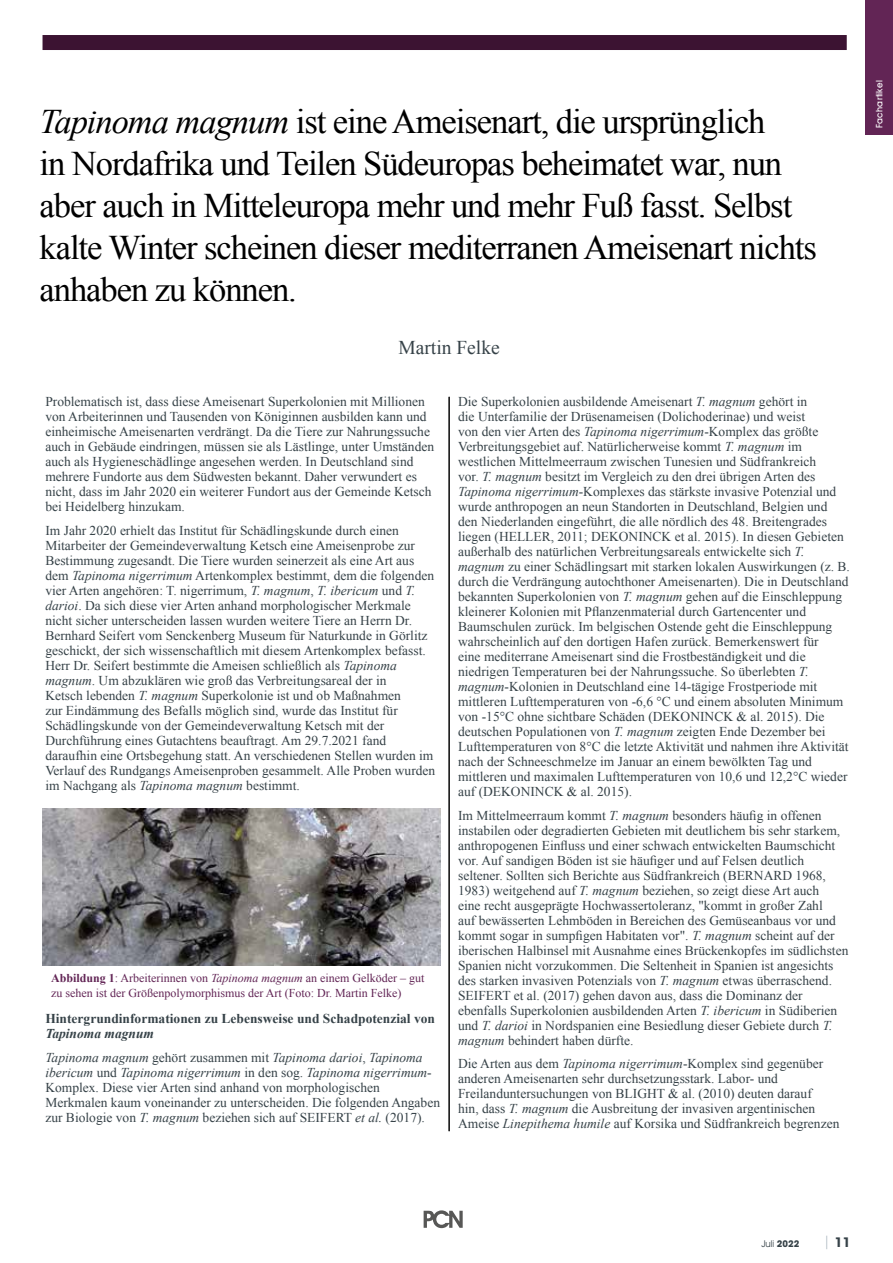
<style>
.page{position:relative;width:893px;height:1263px;background:#fff}
.page>*{position:absolute;margin:0;border:0;box-sizing:border-box;transform-origin:0 0}
.t1{font:34.5px/42px "Times New Roman";letter-spacing:-.03em;color:#000}
.t2{font:19.5px "Times New Roman";color:#364248}
.t3{font:13.5px/15px "Times New Roman";color:#364248}
.t4{font:italic 13.5px/23.5px "Times New Roman";color:#364248}
.t5{font:700 13.5px "Times New Roman";color:#364248}
.t6{font:700 13.5px "Avant Garde IT Cby BT";color:#364248}
.t7{font:12px/15px "Times New Roman";color:#622555}
.t8{font:9.3px "Avant Garde IT Cby BT";color:#364248}
.t9{font:500 9px "Avant Garde IT Cby BT";letter-spacing:.03em;color:#fff}
.s1{font-style:italic}
.s2{font-weight:700}
.s3{font-style:normal}
.s4{font-weight:400;color:#a5b3bb}
</style>
<div class="page">
<hr style="left:449px;top:397px;width:1px;height:734px;background:#000">
<img style="left:43px;top:808px;width:397px;height:157px">
<div style="left:43px;top:35px;width:804px;height:15px;background:#3c1332"></div>
<div style="left:865px;top:0;width:28px;height:134px;background:#622555"></div>
<svg style="left:424px;top:1210px;width:39px;height:18px"></svg>
<p class="t1" style="left:40px;top:99px;width:779px"><span class="s1">Tapinoma magnum</span> ist eine Ameisenart, die ursprünglich<br>in Nordafrika und Teilen Südeuropas beheimatet war, nun aber auch in Mitteleuropa mehr und mehr Fuß fasst. Selbst kalte Winter scheinen dieser mediterranen Ameisenart nichts anhaben zu können.</p>
<h2 class="t2" style="left:398px;top:334px;width:103px">Martin Felke</h2>
<p class="t3" style="left:45px;top:394px;width:390px">Problematisch ist, dass diese Ameisenart Superkolonien mit Millionen von Arbeiterinnen und Tausenden von Königinnen ausbilden kann und einheimische Ameisenarten verdrängt. Da die Tiere zur Nahrungssuche auch in Gebäude eindringen, müssen sie als Lästlinge, unter Umständen auch als Hygieneschädlinge angesehen werden. In Deutschland sind mehrere Fundorte aus dem Südwesten bekannt. Daher verwundert es nicht, dass im Jahr 2020 ein weiterer Fundort aus der Gemeinde Ketsch bei Heidelberg hinzukam.</p>
<p class="t3" style="left:45px;top:522px;width:391px">Im Jahr 2020 erhielt das Institut für Schädlingskunde durch einen Mitarbeiter der Gemeindeverwaltung Ketsch eine Ameisenprobe zur Bestimmung zugesandt. Die Tiere wurden seinerzeit als eine Art aus dem <span class="s1">Tapinoma nigerrimum</span> Artenkomplex bestimmt, dem die folgenden vier Arten angehören: T. nigerrimum, <span class="s1">T. magnum</span>, <span class="s1">T. ibericum</span> und <span class="s1">T. darioi</span>. Da sich diese vier Arten anhand morphologischer Merkmale nicht sicher unterscheiden lassen wurden weitere Tiere an Herrn Dr.<br>Bernhard Seifert vom Senckenberg Museum für Naturkunde in Görlitz geschickt, der sich wissenschaftlich mit diesem Artenkomplex befasst.<br>Herr Dr. Seifert bestimmte die Ameisen schließlich als <span class="s1">Tapinoma magnum</span>. Um abzuklären wie groß das Verbreitungsareal der in<br>Ketsch lebenden <span class="s1">T. magnum</span> Superkolonie ist und ob Maßnahmen<br>zur Eindämmung des Befalls möglich sind, wurde das Institut für Schädlingskunde von der Gemeindeverwaltung Ketsch mit der Durchführung eines Gutachtens beauftragt. Am 29.7.2021 fand daraufhin eine Ortsbegehung statt. An verschiedenen Stellen wurden im Verlauf des Rundgangs Ameisenproben gesammelt. Alle Proben wurden im Nachgang als <span class="s1">Tapinoma magnum</span> bestimmt.</p>
<p class="t7" style="left:51px;top:971px;width:375px"><span class="s2">Abbildung 1</span>: Arbeiterinnen von <span class="s1">Tapinoma magnum</span> an einem Gelköder – gut zu sehen ist der Größenpolymorphismus der Art (Foto: Dr. Martin Felke)</p>
<p class="t5" style="left:45px;top:1009px;width:391px">Hintergrundinformationen zu Lebensweise und Schadpotenzial von</p>
<p class="t4" style="left:45px;top:1021px;width:379px"><span class="s2">Tapinoma magnum<br></span>Tapinoma magnum <span class="s3">gehört zusammen mit</span> Tapinoma darioi<span class="s3">,</span> Tapinoma</p>
<p class="t3" style="left:45px;top:1064px;width:396px"><span class="s1">ibericum</span> und <span class="s1">Tapinoma nigerrimum</span> in den sog. <span class="s1">Tapinoma nigerrimum</span>-Komplex. Diese vier Arten sind anhand von morphologischen Merkmalen kaum voneinander zu unterscheiden. Die folgenden Angaben zur Biologie von <span class="s1">T. magnum</span> beziehen sich auf SEIFERT <span class="s1">et al.</span> (2017).</p>
<p class="t3" style="left:458px;top:394px;width:393px">Die Superkolonien ausbildende Ameisenart <span class="s1">T. magnum</span> gehört in<br>die Unterfamilie der Drüsenameisen (Dolichoderinae) und weist<br>von den vier Arten des <span class="s1">Tapinoma nigerrimum</span>-Komplex das größte Verbreitungsgebiet auf. Natürlicherweise kommt <span class="s1">T. magnum</span> im westlichen Mittelmeerraum zwischen Tunesien und Südfrankreich<br>vor. <span class="s1">T. magnum</span> besitzt im Vergleich zu den drei übrigen Arten des <span class="s1">Tapinoma nigerrimum</span>-Komplexes das stärkste invasive Potenzial und wurde anthropogen an neun Standorten in Deutschland, Belgien und den Niederlanden eingeführt, die alle nördlich des 48. Breitengrades liegen (HELLER, 2011; DEKONINCK et al. 2015). In diesen Gebieten außerhalb des natürlichen Verbreitungsareals entwickelte sich <span class="s1">T. magnum</span> zu einer Schädlingsart mit starken lokalen Auswirkungen (z. B. durch die Verdrängung autochthoner Ameisenarten). Die in Deutschland bekannten Superkolonien von <span class="s1">T. magnum</span> gehen auf die Einschleppung kleinerer Kolonien mit Pflanzenmaterial durch Gartencenter und Baumschulen zurück. Im belgischen Ostende geht die Einschleppung wahrscheinlich auf den dortigen Hafen zurück. Bemerkenswert für<br>eine mediterrane Ameisenart sind die Frostbeständigkeit und die niedrigen Temperaturen bei der Nahrungssuche. So überlebten <span class="s1">T. magnum</span>-Kolonien in Deutschland eine 14-tägige Frostperiode mit mittleren Lufttemperaturen von -6,6 °C und einem absoluten Minimum von -15°C ohne sichtbare Schäden (DEKONINCK &amp; al. 2015). Die deutschen Populationen von <span class="s1">T. magnum</span> zeigten Ende Dezember bei Lufttemperaturen von 8°C die letzte Aktivität und nahmen ihre Aktivität nach der Schneeschmelze im Januar an einem bewölkten Tag und mittleren und maximalen Lufttemperaturen von 10,6 und 12,2°C wieder auf (DEKONINCK &amp; al. 2015).</p>
<p class="t3" style="left:458px;top:807px;width:392px">Im Mittelmeerraum kommt <span class="s1">T. magnum</span> besonders häufig in offenen instabilen oder degradierten Gebieten mit deutlichem bis sehr starkem, anthropogenen Einfluss und einer schwach entwickelten Baumschicht vor. Auf sandigen Böden ist sie häufiger und auf Felsen deutlich seltener. Sollten sich Berichte aus Südfrankreich (BERNARD 1968, 1983) weitgehend auf <span class="s1">T. magnum</span> beziehen, so zeigt diese Art auch<br>eine recht ausgeprägte Hochwassertoleranz, "kommt in großer Zahl<br>auf bewässerten Lehmböden in Bereichen des Gemüseanbaus vor und kommt sogar in sumpfigen Habitaten vor". <span class="s1">T. magnum</span> scheint auf der iberischen Halbinsel mit Ausnahme eines Brückenkopfes im südlichsten Spanien nicht vorzukommen. Die Seltenheit in Spanien ist angesichts des starken invasiven Potenzials von <span class="s1">T. magnum</span> etwas überraschend.<br>SEIFERT et al. (2017) gehen davon aus, dass die Dominanz der ebenfalls Superkolonien ausbildenden Arten <span class="s1">T. ibericum</span> in Südiberien und <span class="s1">T. darioi</span> in Nordspanien eine Besiedlung dieser Gebiete durch <span class="s1">T. magnum</span> behindert haben dürfte.</p>
<p class="t3" style="left:458px;top:1056px;width:383px">Die Arten aus dem <span class="s1">Tapinoma nigerrimum</span>-Komplex sind gegenüber anderen Ameisenarten sehr durchsetzungsstark. Labor- und Freilanduntersuchungen von BLIGHT &amp; al. (2010) deuten darauf<br>hin, dass <span class="s1">T. magnum</span> die Ausbreitung der invasiven argentinischen Ameise <span class="s1">Linepithema humile</span> auf Korsika und Südfrankreich begrenzen</p>
<p class="t9" style="left:874px;top:128px;width:49px;rotate:-90deg">Fachartikel</p>
<p class="t8" style="left:761px;top:1238px;width:39px">Juli <span class="s2">2022</span></p>
<p class="t6" style="left:824px;top:1234px;width:28px"><span class="s4">|</span> 11</p>
</div>
